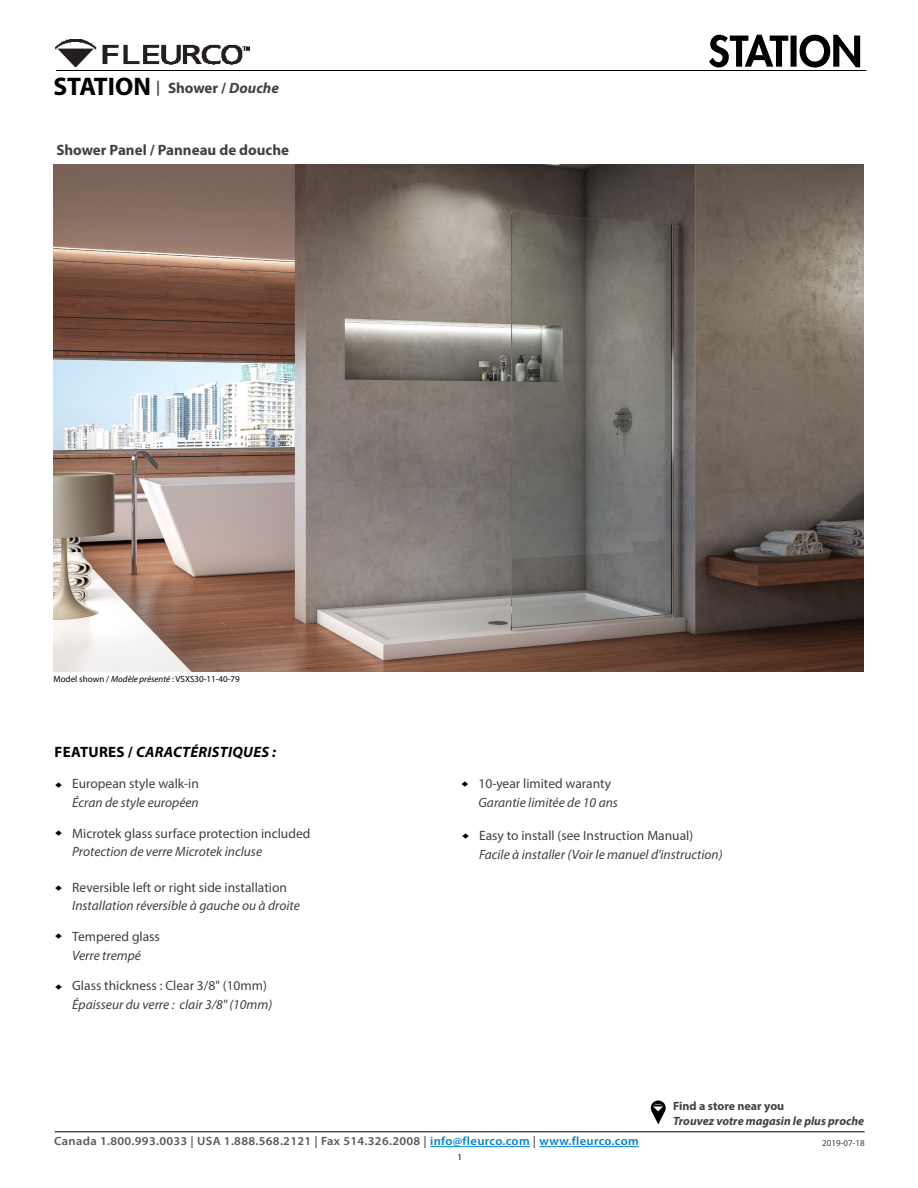
<style>
.page{position:relative;width:918px;height:1188px;background:#fff}
.page>*{position:absolute;margin:0;border:0;box-sizing:border-box;transform-origin:0 0}
.t1{font:700 25.5px "Myriad Pro";color:#000}
.t2{font:700 15px "Myriad Pro";color:#414042}
.t3{font:italic 700 15px "Myriad Pro";letter-spacing:.02em;color:#000}
.t4{font:italic 13.5px "Myriad Pro";color:#414042}
.t5{font:13.5px "Myriad Pro";color:#414042}
.t6{font:600 12px "Myriad Pro";letter-spacing:.025em;color:#58595b;scale:1.05 1}
.t7{font:italic 700 12px "Myriad Pro";color:#414042}
.t8{font:700 12px "Myriad Pro";color:#414042}
.t9{font:10.8px "Arial";color:#000;scale:1.11 1}
.t10{font:9px "Myriad Pro";color:#000}
.t11{font:9px "Myriad Pro";color:#414042}
.s1{font-style:italic;font-size:15px;color:#414042}
.s2{font-size:15px;color:#414042}
.s3{font-style:italic}
.s4{font-style:normal}
.s5{color:#0083cd}
</style>
<div class="page">
<hr style="left:55px;top:1131px;width:810px;height:1px;background:#000">
<hr style="left:430px;top:1146px;width:100px;height:1px;background:#0083cd">
<hr style="left:539px;top:1146px;width:100px;height:1px;background:#0083cd">
<img style="left:55px;top:40px;width:194px;height:26px">
<hr style="left:56px;top:70px;width:810px;height:1px;background:#000">
<svg style="left:709px;top:35px;width:151px;height:33px"></svg>
<img style="left:53px;top:164px;width:811px;height:508px">
<svg style="left:651px;top:1100px;width:15px;height:24px"></svg>
<h1 class="t1" style="left:53px;top:70px;width:227px">STATION <span class="s1">|</span> <span class="s2">Shower /</span> <span class="s1">Douche</span></h1>
<p class="t2" style="left:56px;top:140px;width:234px">Shower Panel / Panneau de douche</p>
<p class="t10" style="left:53px;top:674px;width:188px">Model shown / <span class="s3">Modèle présenté</span> : VSXS30-11-40-79</p>
<p class="t3" style="left:55px;top:743px;width:223px"><span class="s4">FEATURES /</span> CARACTÉRISTIQUES :</p>
<p class="t5" style="left:72px;top:776px;width:128px">European style walk-in</p>
<p class="t4" style="left:72px;top:794px;width:128px">Écran de style européen</p>
<p class="t9" style="left:67px;top:782px;width:7px;rotate:90deg">♦</p>
<p class="t9" style="left:67px;top:830px;width:7px;rotate:90deg">♦</p>
<p class="t5" style="left:72px;top:825px;width:240px">Microtek glass surface protection included</p>
<p class="t4" style="left:72px;top:844px;width:191px">Protection de verre Microtek incluse</p>
<p class="t9" style="left:67px;top:885px;width:7px;rotate:90deg">♦</p>
<p class="t5" style="left:72px;top:879px;width:216px">Reversible left or right side installation</p>
<p class="t4" style="left:72px;top:898px;width:229px">Installation réversible à gauche ou à droite</p>
<p class="t9" style="left:67px;top:933px;width:7px;rotate:90deg">♦</p>
<p class="t5" style="left:72px;top:928px;width:89px">Tempered glass</p>
<p class="t4" style="left:72px;top:947px;width:70px">Verre trempé</p>
<p class="t9" style="left:67px;top:984px;width:7px;rotate:90deg">♦</p>
<p class="t5" style="left:72px;top:977px;width:196px">Glass thickness : Clear 3/8" (10mm)</p>
<p class="t4" style="left:72px;top:996px;width:201px">Épaisseur du verre : clair 3/8" (10mm)</p>
<p class="t9" style="left:473px;top:781px;width:7px;rotate:90deg">♦</p>
<p class="t9" style="left:474px;top:833px;width:7px;rotate:90deg">♦</p>
<p class="t5" style="left:478px;top:776px;width:134px">10-year limited waranty</p>
<p class="t4" style="left:478px;top:794px;width:141px">Garantie limitée de 10 ans</p>
<p class="t5" style="left:479px;top:827px;width:216px">Easy to install (see Instruction Manual)</p>
<p class="t4" style="left:479px;top:846px;width:245px">Facile à installer (Voir le manuel d'instruction)</p>
<p class="t8" style="left:673px;top:1098px;width:113px">Find a store near you</p>
<p class="t7" style="left:673px;top:1113px;width:192px">Trouvez votre magasin le plus proche</p>
<p class="t6" style="left:54px;top:1134px;width:558px">Canada 1.800.993.0033 | USA 1.888.568.2121 | Fax 514.326.2008 | <span class="s5">info@fleurco.com</span> | <span class="s5">www.fleurco.com</span></p>
<p class="t11" style="left:822px;top:1137px;width:44px">2019-07-18</p>
<p class="t10" style="left:457px;top:1151px;width:6px">1</p>
</div>
